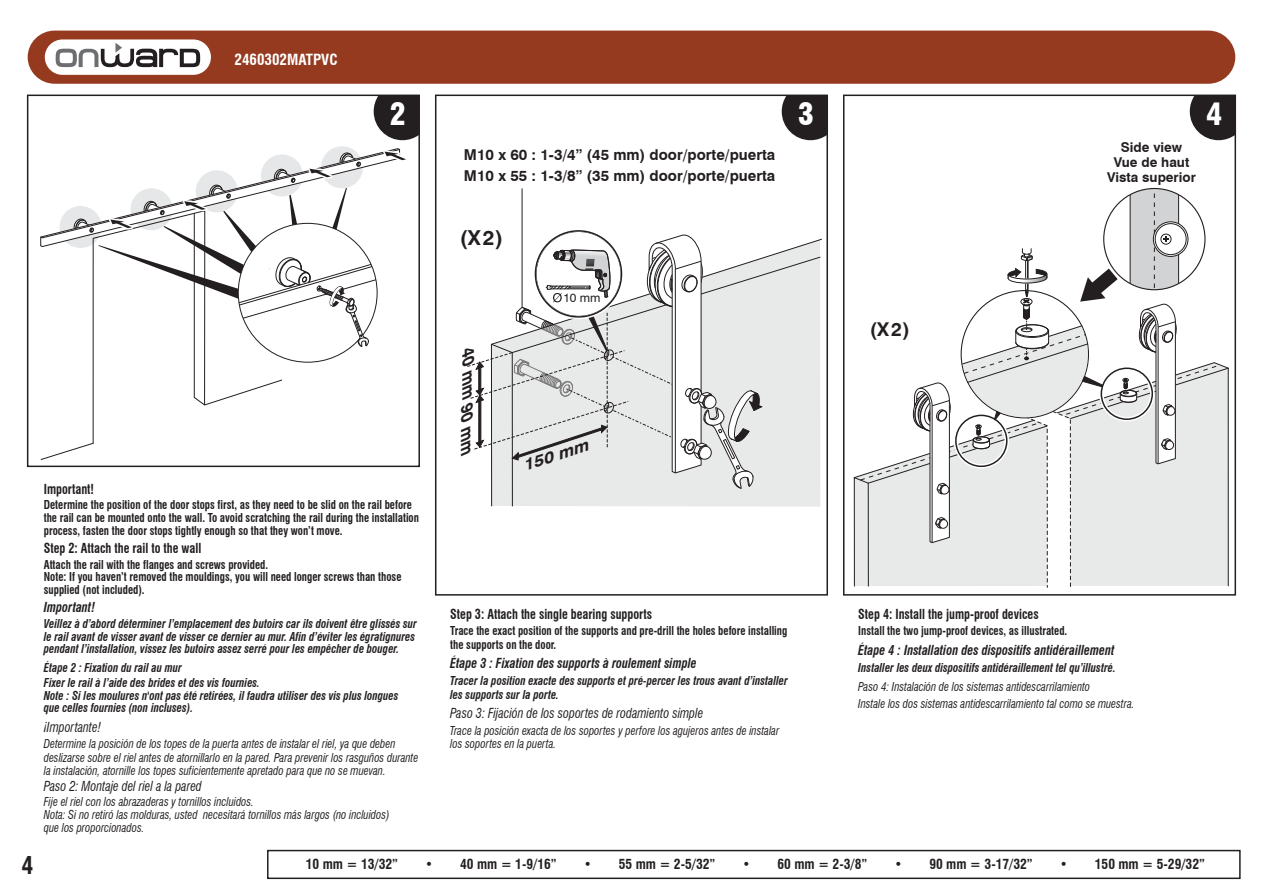
<style>
.page{position:relative;width:1263px;height:893px;background:#fff}
.page>*{position:absolute;margin:0;border:0;box-sizing:border-box;transform-origin:0 0}
.t1{font:900 condensed 30px "Swiss 721 BT";color:#fff}
.t2{font:700 condensed 24px "Swiss 721 BT";color:#231f20}
.t3{font:700 20.7px "Swiss 721 BT";color:#231f20}
.t4{font:700 19.05px "Swiss 721 BT";color:#231f20}
.t5{font:italic 700 17.25px "Swiss 721 BT";color:#231f20;scale:.95 1}
.t6{font:italic 700 16.35px "Swiss 721 BT";color:#231f20;scale:1.11 1}
.t7{font:700 15px/21px "Swiss 721 BT";color:#231f20}
.t8{font:700 condensed 15px "Swiss 721 BT";color:#fff}
.t9{font:700 13.8px "Swiss 721 BT";color:#231f20}
.t10{font:700 condensed 13.5px "Swiss 721 BT";color:#231f20;scale:.9 1}
.t11{font:italic 700 condensed 13.5px "Swiss 721 BT";color:#231f20;scale:.9 1}
.t12{font:italic condensed 13.5px "Swiss 721 BT";color:#231f20;scale:.9 1}
.t13{font:700 condensed 13.5px "Swiss 721 BT";color:#231f20}
.t14{font:700 13.5px/15px "Swiss 721 BT";color:#231f20;text-align:center}
.t15{font:12.15px "Swiss 721 BT";color:#231f20}
.t16{font:italic condensed 12px/13.5px "Swiss 721 BT";color:#231f20;scale:.9 1}
.t17{font:italic 700 condensed 12px/12.8px "Swiss 721 BT";color:#231f20;scale:.9 1}
.t18{font:700 condensed 12px/12.8px "Swiss 721 BT";color:#231f20;scale:.9 1}
</style>
<div class="page">
<div style="left:321px;top:146px;width:42px;height:42px;background:#e6e7e8;border-radius:50%"></div>
<hr style="left:522px;top:188px;width:1px;height:119px;background:#231f20">
<svg style="left:854px;top:188px;width:374px;height:400px"></svg>
<svg style="left:467px;top:223px;width:355px;height:283px"></svg>
<svg style="left:40px;top:148px;width:366px;height:312px"></svg>
<div style="left:843px;top:95px;width:393px;height:501px;border:2px solid #231f20"></div>
<svg style="left:1190px;top:95px;width:45px;height:45px;background:#393637"></svg>
<div style="left:435px;top:95px;width:393px;height:501px;border:2px solid #231f20"></div>
<svg style="left:782px;top:95px;width:45px;height:45px;background:#393636"></svg>
<div style="left:27px;top:95px;width:393px;height:372px;border:2px solid #231f20"></div>
<svg style="left:374px;top:95px;width:45px;height:45px;background:#393536"></svg>
<div style="left:267px;top:850px;width:974px;height:29px;border:2px solid #231f20"></div>
<div style="left:28px;top:31px;width:1207px;height:53px;background:#95391f;border-radius:27px"></div>
<div style="left:45px;top:39px;width:166px;height:36px;background:#fff;border-radius:18px"></div>
<svg style="left:56px;top:43px;width:144px;height:24px"></svg>
<p class="t8" style="left:235px;top:51px;width:105px">2460302MATPVC</p>
<h1 class="t1" style="left:390px;top:97px;width:18px">2</h1>
<h1 class="t1" style="left:798px;top:97px;width:18px">3</h1>
<h1 class="t1" style="left:1206px;top:97px;width:18px">4</h1>
<p class="t7" style="left:464px;top:144px;width:313px">M10 x 60 : 1-3/4” (45 mm) door/porte/puerta<br>M10 x 55 : 1-3/8” (35 mm) door/porte/puerta</p>
<h3 class="t3" style="left:460px;top:225px;width:45px">(X2)</h3>
<h3 class="t5" style="left:478px;top:350px;width:124px;rotate:90deg">40mm 90mm</h3>
<p class="t15" style="left:563px;top:290px;width:39px">10 mm</p>
<p class="t9" style="left:574px;top:295px;width:18px">10</p>
<h3 class="t6" style="left:520px;top:456px;width:63px;rotate:-18deg">150 mm</h3>
<h3 class="t4" style="left:870px;top:318px;width:41px">(X2)</h3>
<p class="t14" style="left:1107px;top:140px;width:90px">Side view<br>Vue de haut<br>Vista superior</p>
<p class="t10" style="left:44px;top:481px;width:57px">Important!</p>
<p class="t18" style="left:44px;top:499px;width:418px">Determine the position of the door stops first, as they need to be slid on the rail before the rail can be mounted onto the wall. To avoid scratching the rail during the installation process, fasten the door stops tightly enough so that they won’t move.</p>
<p class="t10" style="left:44px;top:540px;width:177px">Step 2: Attach the rail to the wall</p>
<p class="t18" style="left:44px;top:558px;width:399px">Attach the rail with the flanges and screws provided.<br>Note: If you haven’t removed the mouldings, you will need longer screws than those supplied (not included).</p>
<p class="t11" style="left:44px;top:599px;width:58px">Important!</p>
<p class="t17" style="left:44px;top:617px;width:416px">Veillez à d’abord déterminer l’emplacement des butoirs car ils doivent être glissés sur le rail avant de visser avant de visser ce dernier au mur. Afin d’éviter les égratignures pendant l’installation, vissez les butoirs assez serré pour les empêcher de bouger.</p>
<p class="t17" style="left:44px;top:659px;width:242px;line-height:15.5px">Étape 2 : Fixation du rail au mur<br>Fixer le rail à l’aide des brides et des vis fournies.</p>
<p class="t17" style="left:44px;top:689px;width:396px">Note : Si les moulures n'ont pas été retirées, il faudra utiliser des vis plus longues que celles fournies (non incluses).</p>
<p class="t12" style="left:44px;top:719px;width:65px">¡Importante!</p>
<p class="t16" style="left:44px;top:737px;width:418px">Determine la posición de los topes de la puerta antes de instalar el riel, ya que deben deslizarse sobre el riel antes de atornillarlo en la pared. Para prevenir los rasguños durante la instalación, atornille los topes suficientemente apretado para que no se muevan.</p>
<p class="t12" style="left:44px;top:778px;width:177px">Paso 2: Montaje del riel a la pared</p>
<p class="t16" style="left:44px;top:796px;width:386px;line-height:12.8px">Fije el riel con los abrazaderas y tornillos incluidos.<br>Nota: Si no retiró las molduras, usted necesitará tornillos más largos (no incluidos) que los proporcionados.</p>
<p class="t10" style="left:450px;top:606px;width:226px">Step 3: Attach the single bearing supports</p>
<p class="t18" style="left:450px;top:624px;width:376px;line-height:13.5px">Trace the exact position of the supports and pre-drill the holes before installing the supports on the door.</p>
<p class="t11" style="left:450px;top:655px;width:275px">Étape 3 : Fixation des supports à roulement simple</p>
<p class="t17" style="left:450px;top:674px;width:377px;line-height:13.5px">Tracer la position exacte des supports et pré-percer les trous avant d’installer les supports sur la porte.</p>
<p class="t12" style="left:450px;top:705px;width:283px">Paso 3: Fijación de los soportes de rodamiento simple</p>
<p class="t16" style="left:450px;top:723px;width:367px">Trace la posición exacta de los soportes y perfore los agujeros antes de instalar los soportes en la puerta.</p>
<p class="t10" style="left:858px;top:606px;width:202px">Step 4: Install the jump-proof devices</p>
<p class="t18" style="left:858px;top:625px;width:234px">Install the two jump-proof devices, as illustrated.</p>
<p class="t11" style="left:858px;top:642px;width:286px">Étape 4 : Installation des dispositifs antidéraillement</p>
<p class="t17" style="left:858px;top:661px;width:287px">Installer les deux dispositifs antidéraillement tel qu’illustré.</p>
<p class="t16" style="left:858px;top:678px;width:308px;line-height:16.5px">Paso 4: Instalación de los sistemas antidescarrilamiento<br>Instale los dos sistemas antidescarrilamiento tal como se muestra.</p>
<h2 class="t2" style="left:22px;top:850px;width:14px">4</h2>
<p class="t13" style="left:306px;top:856px;width:94px">10 mm = 13/32”</p>
<p class="t13" style="left:425px;top:856px;width:133px">• 40 mm = 1-9/16”</p>
<p class="t13" style="left:584px;top:856px;width:133px">• 55 mm = 2-5/32”</p>
<p class="t13" style="left:742px;top:856px;width:126px">• 60 mm = 2-3/8”</p>
<p class="t13" style="left:894px;top:856px;width:140px">• 90 mm = 3-17/32”</p>
<p class="t13" style="left:1060px;top:856px;width:147px">• 150 mm = 5-29/32”</p>
</div>
